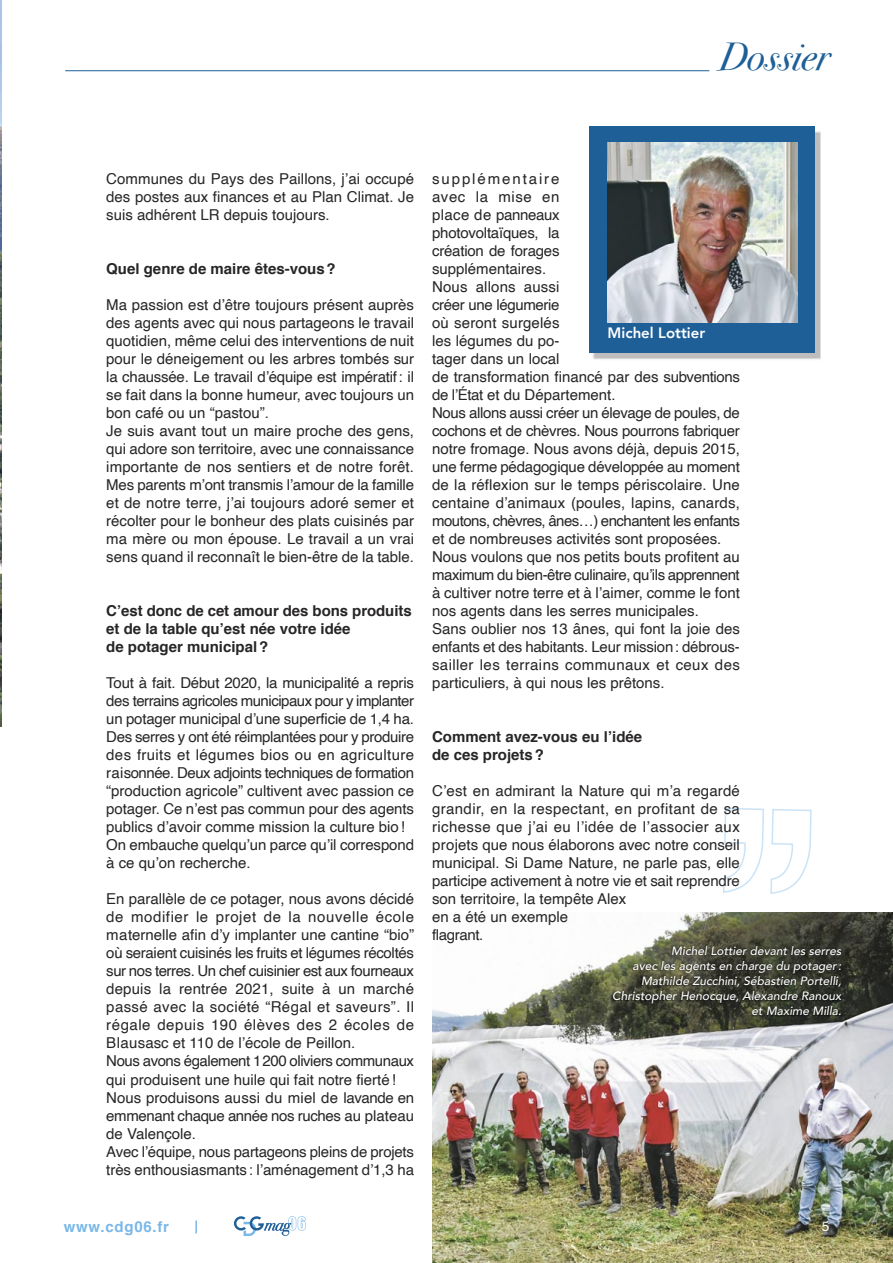
<style>
.page{position:relative;width:893px;height:1263px;background:#fff}
.page>*{position:absolute;margin:0;border:0;box-sizing:border-box;transform-origin:0 0}
.t1{font:italic 39px "Bodoni Svty Two OSITCTT";color:#1e5f98}
.t2{font:15px/18px "Helvetica";color:#272526;text-align:justify}
.t3{font:700 15px/18px "Helvetica";color:#272526}
.t4{font:800 15px "Avenir";color:#fff}
.t5{font:700 15px "Helvetica";letter-spacing:.05em;color:#7ab8e8}
.t6{font:15px "Helvetica";letter-spacing:-.025em;color:#272526}
.t7{font:13.5px "Helvetica";color:#fff}
.t8{font:italic 500 12px/15px "Avenir";color:#fff;text-align:right}
</style>
<div class="page">
<svg style="left:723px;top:808px;width:89px;height:86px"></svg>
<img style="left:432px;top:912px;width:461px;height:351px">
<img style="left:0;top:0;width:2px;height:727px">
<svg style="left:195px;top:1220px;width:2px;height:13px"></svg>
<svg style="left:234px;top:1216px;width:72px;height:20px"></svg>
<hr style="left:65px;top:70px;width:644px;height:1px;background:#1e5f98">
<img style="left:0;top:161px;width:2px;height:188px">
<img style="left:593px;top:131px;width:228px;height:229px">
<div style="left:589px;top:127px;width:226px;height:226px;background:#1e5f98"></div>
<img style="left:608px;top:143px;width:189px;height:180px">
<img style="left:549px;top:939px;width:313px;height:111px">
<p class="t1" style="left:719px;top:34px;width:112px">Dossier</p>
<p class="t2" style="left:106px;top:171px;width:309px">Communes du Pays des Paillons, j’ai occupé des postes aux finances et au Plan Climat. Je suis adhérent LR depuis toujours.</p>
<p class="t3" style="left:106px;top:261px;width:231px">Quel genre de maire êtes-vous?</p>
<p class="t2" style="left:106px;top:297px;width:309px">Ma passion est d’être toujours présent auprès des agents avec qui nous partageons le travail quotidien, même celui des interventions de nuit pour le déneigement ou les arbres tombés sur la chaussée. Le travail d’équipe est impératif: il se fait dans la bonne humeur, avec toujours un bon café ou un “pastou”.</p>
<p class="t2" style="left:106px;top:423px;width:309px">Je suis avant tout un maire proche des gens, qui adore son territoire, avec une connaissance importante de nos sentiers et de notre forêt.<br>Mes parents m’ont transmis l’amour de la famille et de notre terre, j’ai toujours adoré semer et récolter pour le bonheur des plats cuisinés par ma mère ou mon épouse. Le travail a un vrai sens quand il reconnaît le bien-être de la table.</p>
<p class="t3" style="left:106px;top:603px;width:307px">C’est donc de cet amour des bons produits et de la table qu’est née votre idée<br>de potager municipal?</p>
<p class="t2" style="left:106px;top:675px;width:309px">Tout à fait. Début 2020, la municipalité a repris des terrains agricoles municipaux pour y implanter un potager municipal d’une superficie de 1,4 ha.<br>Des serres y ont été réimplantées pour y produire des fruits et légumes bios ou en agriculture raisonnée. Deux adjoints techniques de formation “production agricole” cultivent avec passion ce potager. Ce n’est pas commun pour des agents publics d’avoir comme mission la culture bio!</p>
<p class="t2" style="left:106px;top:837px;width:309px">On embauche quelqu’un parce qu’il correspond à ce qu’on recherche.</p>
<p class="t2" style="left:106px;top:891px;width:309px">En parallèle de ce potager, nous avons décidé de modifier le projet de la nouvelle école maternelle afin d’y implanter une cantine “bio” où seraient cuisinés les fruits et légumes récoltés sur nos terres. Un chef cuisinier est aux fourneaux depuis la rentrée 2021, suite à un marché passé avec la société “Régal et saveurs”. Il régale depuis 190 élèves des 2 écoles de Blausasc et 110 de l’école de Peillon.</p>
<p class="t2" style="left:106px;top:1053px;width:309px">Nous avons également 1200 oliviers communaux qui produisent une huile qui fait notre fierté!</p>
<p class="t2" style="left:106px;top:1089px;width:309px">Nous produisons aussi du miel de lavande en emmenant chaque année nos ruches au plateau de Valençole.</p>
<p class="t2" style="left:106px;top:1143px;width:309px">Avec l’équipe, nous partageons pleins de projets très enthousiasmants: l’aménagement d’1,3 ha</p>
<p class="t5" style="left:64px;top:1220px;width:107px">www.cdg06.fr</p>
<p class="t2" style="left:432px;top:171px;width:129px">supplémentaire avec la mise en place de panneaux photovoltaïques, la création de forages supplémentaires.</p>
<p class="t2" style="left:432px;top:279px;width:309px;text-align:left">Nous allons aussi<br>créer une légumerie<br>où seront surgelés<br>les légumes du po-<br>tager dans un local<br>de transformation financé par des subventions de l’État et du Département.</p>
<p class="t2" style="left:432px;top:405px;width:309px">Nous allons aussi créer un élevage de poules, de cochons et de chèvres. Nous pourrons fabriquer notre fromage. Nous avons déjà, depuis 2015, une ferme pédagogique développée au moment de la réflexion sur le temps périscolaire. Une centaine d’animaux (poules, lapins, canards, moutons, chèvres, ânes…) enchantent les enfants et de nombreuses activités sont proposées.</p>
<p class="t2" style="left:432px;top:549px;width:309px">Nous voulons que nos petits bouts profitent au maximum du bien-être culinaire, qu’ils apprennent à cultiver notre terre et à l’aimer, comme le font nos agents dans les serres municipales.</p>
<p class="t2" style="left:432px;top:621px;width:309px">Sans oublier nos 13 ânes, qui font la joie des enfants et des habitants. Leur mission: débrous&shy;sailler les terrains communaux et ceux des particuliers, à qui nous les prêtons.</p>
<p class="t3" style="left:432px;top:729px;width:212px">Comment avez-vous eu l’idée de ces projets?</p>
<p class="t2" style="left:432px;top:783px;width:309px">C’est en admirant la Nature qui m’a regardé grandir, en la respectant, en profitant de sa richesse que j’ai eu l’idée de l’associer aux projets que nous élaborons avec notre conseil municipal. Si Dame Nature, ne parle pas, elle participe activement à notre vie et sait reprendre son territoire, la tempête Alex</p>
<p class="t2" style="left:432px;top:909px;width:137px">en a été un exemple</p>
<p class="t6" style="left:432px;top:929px;width:53px">flagrant.</p>
<p class="t4" style="left:608px;top:323px;width:99px">Michel Lottier</p>
<p class="t8" style="left:612px;top:944px;width:231px">Michel Lottier devant les serres<br>avec les agents en charge du potager:<br>Mathilde Zucchini, Sébastien Portelli, Christopher Henocque, Alexandre Ranoux et Maxime Milla.</p>
<p class="t7" style="left:822px;top:1220px;width:9px">5</p>
</div>
